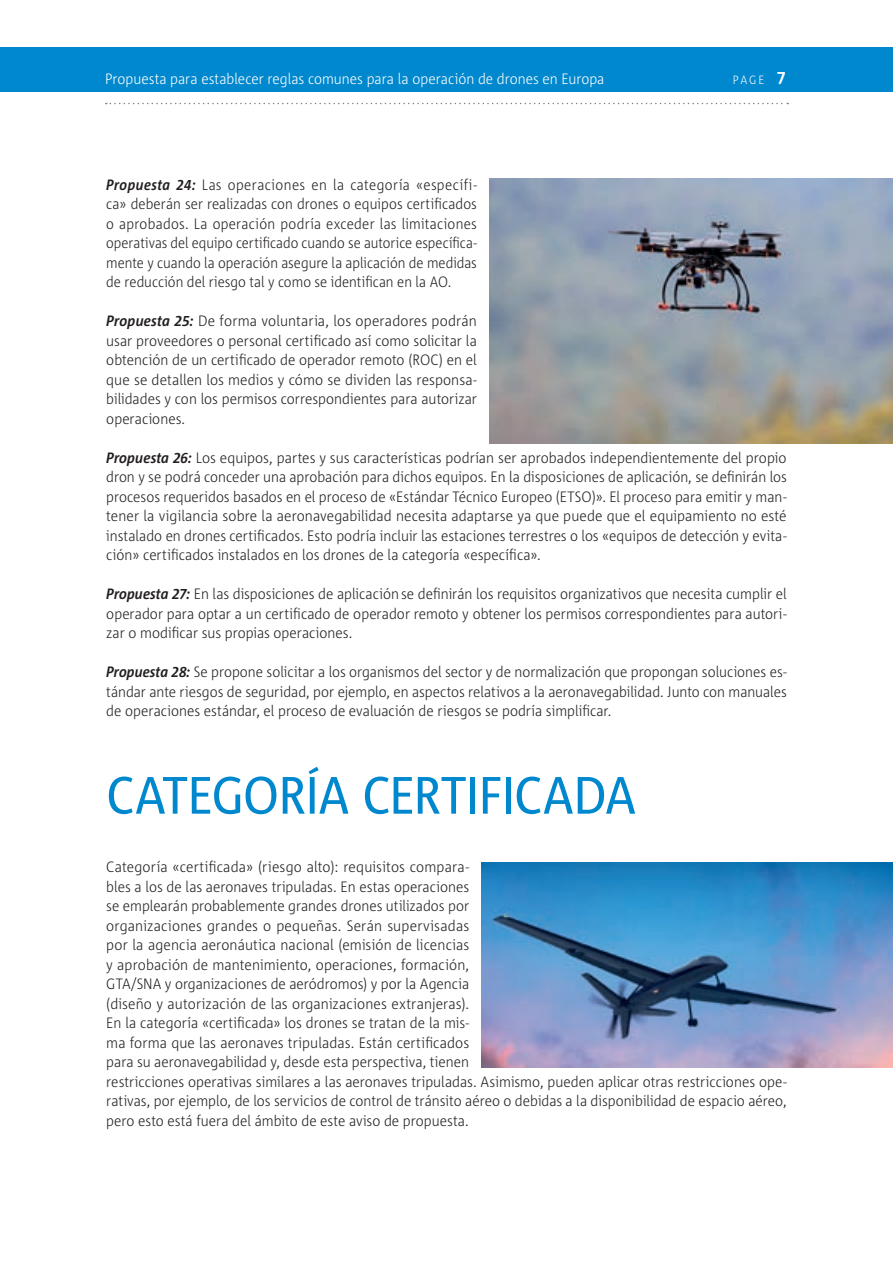
<style>
.page{position:relative;width:893px;height:1263px;background:#fff}
.page>*{position:absolute;margin:0;border:0;box-sizing:border-box;transform-origin:0 0}
.Title_1{font:52.5px "Corpid E1 s S Cd";letter-spacing:-.01em;color:#0088ce}
.Body_text{font:300 15px/19.5px "Corpid E1 s S Cd";letter-spacing:.005em;color:#231f20;text-align:justify}
.t1{font:300 15px "Corpid E1 s S Cd";letter-spacing:.005em;color:#fff}
.t2{font:300 12px "Corpid E1 s S Cd";color:#fff}
.s1{font-weight:700;font-size:18px}
.s2{font-weight:700;font-style:italic}
</style>
<div class="page">
<div style="left:0;top:47px;width:893px;height:44px;background:#0088ce"></div>
<svg style="left:106px;top:103px;width:682px;height:1px"></svg>
<img style="left:490px;top:179px;width:403px;height:264px">
<img style="left:482px;top:862px;width:411px;height:205px">
<p class="t1" style="left:105px;top:70px;width:501px">Propuesta para establecer reglas comunes para la operación de drones en Europa</p>
<p class="t2" style="left:733px;top:73px;width:55px">PAGE <span class="s1">7</span></p>
<p class="Body_text" style="left:106px;top:174px;width:372px"><span class="s2">Propuesta 24:</span> Las operaciones en la categoría «específi&shy;ca» deberán ser realizadas con drones o equipos certificados o aprobados. La operación podría exceder las limitaciones operativas del equipo certificado cuando se autorice específica&shy;mente y cuando la operación asegure la aplicación de medidas de reducción del riesgo tal y como se identifican en la AO.</p>
<p class="Body_text" style="left:106px;top:311px;width:372px"><span class="s2">Propuesta 25:</span> De forma voluntaria, los operadores podrán usar proveedores o personal certificado así como solicitar la obtención de un certificado de operador remoto (ROC) en el que se detallen los medios y cómo se dividen las responsa&shy;bilidades y con los permisos correspondientes para autorizar operaciones.</p>
<p class="Body_text" style="left:106px;top:447px;width:682px"><span class="s2">Propuesta 26:</span> Los equipos, partes y sus características podrían ser aprobados independientemente del propio dron y se podrá conceder una aprobación para dichos equipos. En la disposiciones de aplicación, se definirán los procesos requeridos basados en el proceso de «Estándar Técnico Europeo (ETSO)». El proceso para emitir y man&shy;tener la vigilancia sobre la aeronavegabilidad necesita adaptarse ya que puede que el equipamiento no esté instalado en drones certificados. Esto podría incluir las estaciones terrestres o los «equipos de detección y evita&shy;ción» certificados instalados en los drones de la categoría «específica».</p>
<p class="Body_text" style="left:106px;top:584px;width:682px"><span class="s2">Propuesta 27:</span> En las disposiciones de aplicación se definirán los requisitos organizativos que necesita cumplir el operador para optar a un certificado de operador remoto y obtener los permisos correspondientes para autori&shy;zar o modificar sus propias operaciones.</p>
<p class="Body_text" style="left:106px;top:662px;width:682px"><span class="s2">Propuesta 28:</span> Se propone solicitar a los organismos del sector y de normalización que propongan soluciones es&shy;tándar ante riesgos de seguridad, por ejemplo, en aspectos relativos a la aeronavegabilidad. Junto con manuales de operaciones estándar, el proceso de evaluación de riesgos se podría simplificar.</p>
<p class="Title_1" style="left:106px;top:762px;width:531px">CATEGORÍA CERTIFICADA</p>
<p class="Body_text" style="left:106px;top:857px;width:682px;text-align:left">Categoría «certificada» (riesgo alto): requisitos compara-<br>bles a los de las aeronaves tripuladas. En estas operaciones<br>se emplearán probablemente grandes drones utilizados por<br>organizaciones grandes o pequeñas. Serán supervisadas<br>por la agencia aeronáutica nacional (emisión de licencias<br>y aprobación de mantenimiento, operaciones, formación,<br>GTA/SNA y organizaciones de aeródromos) y por la Agencia<br>(diseño y autorización de las organizaciones extranjeras).<br>En la categoría «certificada» los drones se tratan de la mis-<br>ma forma que las aeronaves tripuladas. Están certificados<br>para su aeronavegabilidad y, desde esta perspectiva, tienen<br>restricciones operativas similares a las aeronaves tripuladas. Asimismo, pueden aplicar otras restricciones ope&shy;rativas, por ejemplo, de los servicios de control de tránsito aéreo o debidas a la disponibilidad de espacio aéreo, pero esto está fuera del ámbito de este aviso de propuesta.</p>
</div>
